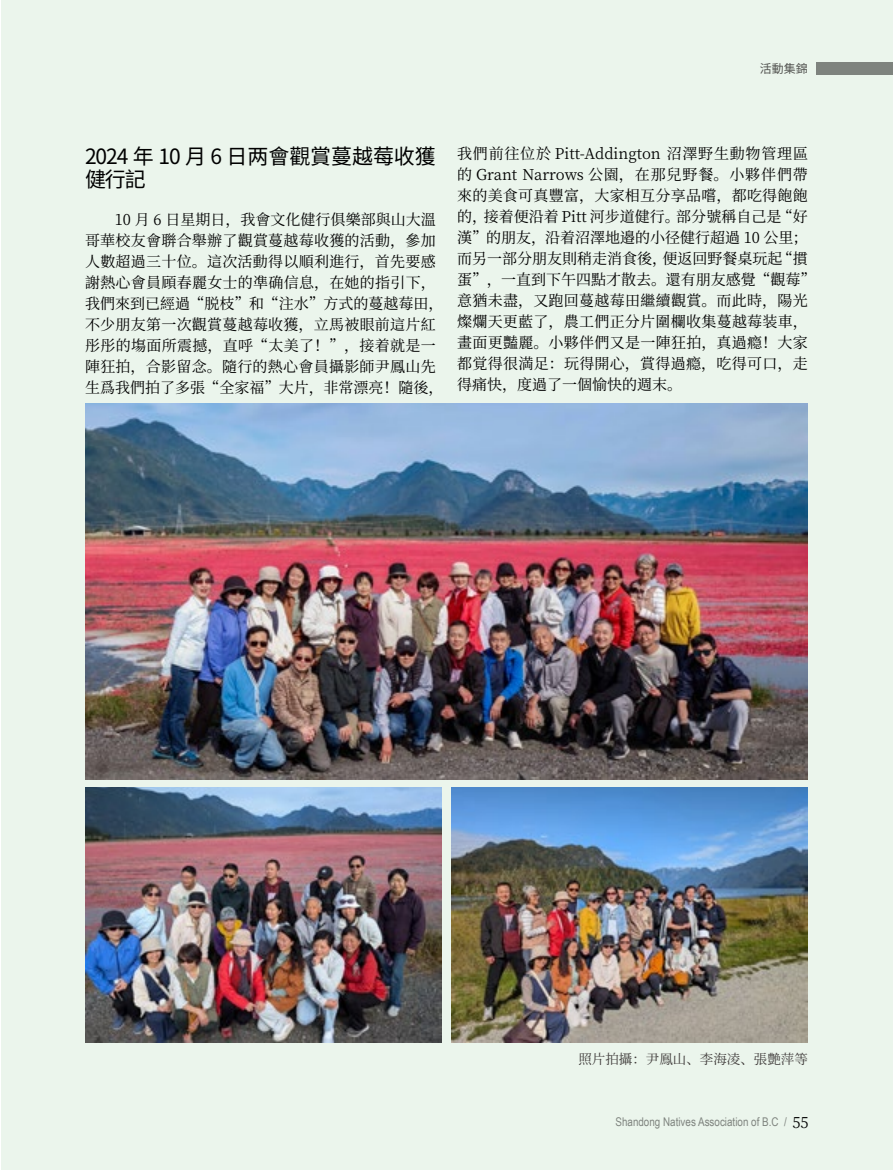
<style>
.page{position:relative;width:893px;height:1170px;background:#fff}
.page>*{position:absolute;margin:0;border:0;box-sizing:border-box;transform-origin:0 0}
.t1{font:21px/22.5px "Source Han Sans CN";letter-spacing:-.005em;color:#000}
.t2{font:15px/21px "Source Han Serif CN";letter-spacing:.02em;color:#000}
.t3{font:13.5px "Source Han Serif CN";color:#3e3a39}
.t4{font:12px "Arial Narrow";color:#898989}
.t5{font:12px "Source Han Sans CN";color:#595757}
.s1{font-family:"Source Han Serif CN";font-size:15px;color:#000}
</style>
<div class="page">
<hr style="left:0;top:0;width:1px;height:1169px;background:#fffde4">
<div style="left:1px;top:0;width:892px;height:1169px;background:#ebf5ec"></div>
<img style="left:85px;top:403px;width:723px;height:376px">
<img style="left:85px;top:787px;width:356px;height:255px">
<img style="left:452px;top:787px;width:356px;height:255px">
<p class="t5" style="left:760px;top:62px;width:49px">活動集錦</p>
<h1 class="t1" style="left:85px;top:146px;width:352px">2024 年 10 月 6 日两會觀賞蔓越莓收獲健行記</h1>
<p class="t2" style="left:85px;top:209px;width:360px;text-indent:30px">10 月 6 日星期日，我會文化健行俱樂部與山大溫哥華校友會聨合舉辦了觀賞蔓越莓收獲的活動，參加人數超過三十位。這次活動得以順利進行，首先要感謝熱心會員頋春麗女士的凖确信息，在她的指引下，我們來到已經過“脱枝”和“注水”方式的蔓越莓田，不少朋友第一次觀賞蔓越莓收獲，立馬被眼前這片紅彤彤的塲面所震撼，直呼“太美了！”，接着就是一陣狂拍，合影留念。隨行的熱心會員攝影師尹鳳山先生爲我們拍了多張“全家福”大片，非常漂亮！隨後，</p>
<p class="t2" style="left:457px;top:143px;width:360px">我們前往位於 Pitt-Addington 沼澤野生動物管理區的 Grant Narrows 公園，在那兒野餐。小夥伴們帶來的美食可真豐富，大家相互分享品嚐，都吃得飽飽的，接着便沿着 Pitt 河步道健行。部分號稱自己是“好漢”的朋友，沿着沼澤地邉的小径健行超過 10 公里；而另一部分朋友則稍走消食後，便返回野餐桌玩起“摜蛋”，一直到下午四點才散去。還有朋友感覺“觀莓”意猶未盡，又跑回蔓越莓田繼續觀賞。而此時，陽光燦爛天更藍了，農工們正分片圍欄收集蔓越莓装車，畫面更豔麗。小夥伴們又是一陣狂拍，真過瘾！大家都覚得很満足：玩得開心，賞得過瘾，吃得可口，走得痛快，度過了一個愉快的週末。</p>
<p class="t3" style="left:578px;top:1051px;width:231px">照片拍攝：尹鳯山、李海凌、張艶萍等</p>
<p class="t4" style="left:615px;top:1113px;width:195px">Shandong Natives Association of B.C / <span class="s1">55</span></p>
</div>
